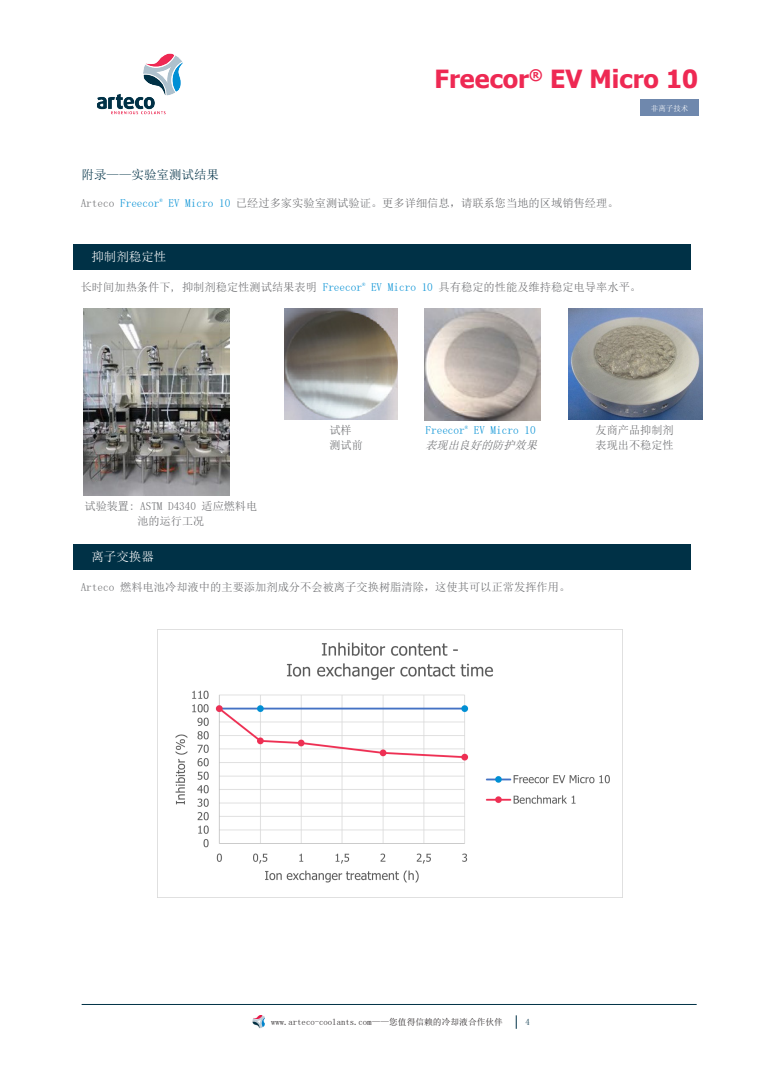
<style>
.page{position:relative;width:780px;height:1088px;background:#fff}
.page>*{position:absolute;margin:0;border:0;box-sizing:border-box;transform-origin:0 0}
.t1{font:700 25px "Tahoma";color:#ee2953}
.Paragraph_Style_1{font:12.5px "Sim Sun";color:#003146}
.Paragraph_Style_1-2{font:12.5px "Sim Sun";color:#fff}
.TEKST{font:11.25px/15px "Sim Sun";color:#6c6d70}
.TEKST-2{font:11.25px/15px "Sim Sun";color:#008fd4}
.t2{font:8.75px "Sim Sun";color:#231f20}
.t3{font:8.75px "Sim Sun";color:#003146}
.t4{font:7.5px "Sim Sun";letter-spacing:-.005em;color:#fff}
.s1{color:#008fd4}
.s2{font-style:italic;color:#6c6d70}
</style>
<div class="page">
<img style="left:252px;top:1015px;width:12px;height:14px">
<svg style="left:516px;top:1015px;width:1px;height:14px"></svg>
<hr style="left:82px;top:1004px;width:614px;height:1px;background:#003146">
<img style="left:97px;top:53px;width:86px;height:62px">
<img style="left:424px;top:308px;width:117px;height:112px">
<img style="left:284px;top:308px;width:113px;height:111px">
<img style="left:568px;top:308px;width:134px;height:111px">
<img style="left:84px;top:308px;width:145px;height:187px">
<div style="left:640px;top:100px;width:59px;height:16px;background:#6f88ad"></div>
<div style="left:74px;top:244px;width:617px;height:26px;background:#003146"></div>
<div style="left:74px;top:544px;width:617px;height:26px;background:#003146"></div>
<img style="left:158px;top:629px;width:464px;height:254px">
<p class="t1" style="left:434px;top:62px;width:265px">Freecor<sup>®</sup> EV Micro 10</p>
<p class="t4" style="left:651px;top:104px;width:39px">非离子技术</p>
<p class="Paragraph_Style_1" style="left:81px;top:168px;width:139px">附录——实验室测试结果</p>
<p class="TEKST" style="left:81px;top:195px;width:539px">Arteco <span class="s1">Freecor</span><sup>®</sup> <span class="s1">EV Micro 10</span> 已经过多家实验室测试验证。更多详细信息，请联系您当地的区域销售经理。</p>
<p class="Paragraph_Style_1-2" style="left:91px;top:250px;width:76px">抑制剂稳定性</p>
<p class="TEKST" style="left:81px;top:279px;width:562px">长时间加热条件下, 抑制剂稳定性测试结果表明 <span class="s1">Freecor</span><sup>®</sup> <span class="s1">EV Micro 10</span> 具有稳定的性能及维持稳定电导率水平。</p>
<p class="TEKST" style="left:84px;top:498px;width:174px;text-align:center">试验装置: ASTM D4340 适应燃料电池的运行工况</p>
<p class="TEKST" style="left:329px;top:422px;width:35px">试样测试前</p>
<p class="TEKST-2" style="left:425px;top:422px;width:116px">Freecor<sup>®</sup> EV Micro 10<span class="s2">表现出良好的防护效果</span></p>
<p class="TEKST" style="left:595px;top:422px;width:79px">友商产品抑制剂表现出不稳定性</p>
<p class="Paragraph_Style_1-2" style="left:91px;top:550px;width:64px">离子交换器</p>
<p class="TEKST" style="left:81px;top:579px;width:491px">Arteco 燃料电池冷却液中的主要添加剂成分不会被离子交换树脂清除，这使其可以正常发挥作用。</p>
<p class="t2" style="left:271px;top:1017px;width:233px">www.arteco-coolants.com——您值得信赖的冷却液合作伙伴</p>
<p class="t3" style="left:525px;top:1017px;width:6px">4</p>
</div>
